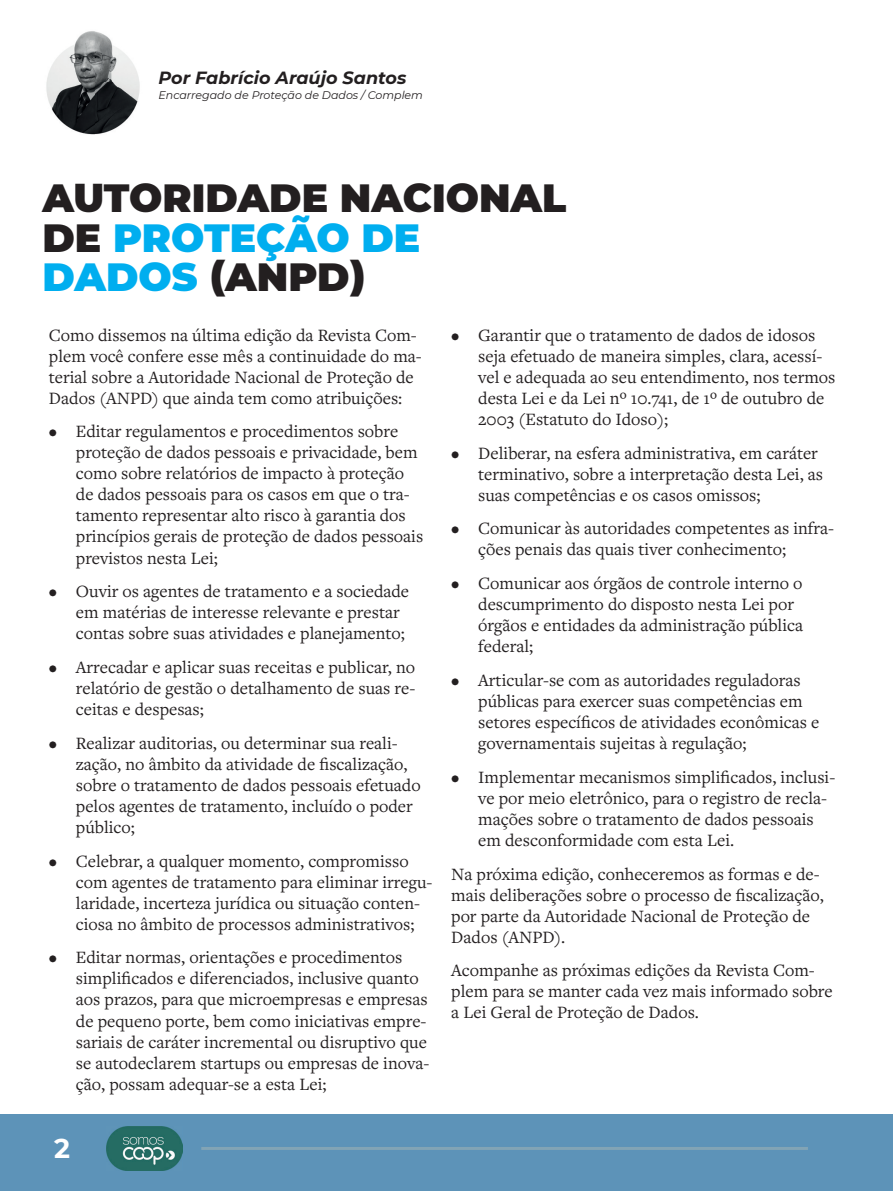
<style>
.page{position:relative;width:893px;height:1191px;background:#fff}
.page>*{position:absolute;margin:0;border:0;box-sizing:border-box;transform-origin:0 0}
.t1{font:900 39.3px/39.3px "Montserrat";color:#231f20}
.t2{font:700 27px "Montserrat";color:#fff}
.t3{font:18px/21px "Freight Text Pro";color:#231f20}
.t4{font:italic 700 17.55px "Montserrat";color:#231f20}
.t5{font:italic 11.1px "Montserrat";color:#231f20}
.s1{color:#00aeef}
</style>
<div class="page">
<div style="left:0;top:1114px;width:893px;height:77px;background:#5d93b8"></div>
<hr style="left:201px;top:1147px;width:607px;height:3px;background:#82a4b5">
<img style="left:106px;top:1126px;width:76px;height:44px">
<img style="left:46px;top:31px;width:94px;height:104px">
<p class="t4" style="left:158px;top:65px;width:249px">Por Fabrício Araújo Santos</p>
<p class="t5" style="left:158px;top:88px;width:266px">Encarregado de Proteção de Dados / Complem</p>
<h1 class="t1" style="left:43px;top:176px;width:525px">AUTORIDADE NACIONAL<br>DE <span class="s1">PROTEÇÃO DE<br>DADOS</span> (ANPD)</h1>
<p class="t3" style="left:49px;top:324px;width:374px">Como dissemos na última edição da Revista Com&shy;plem você confere esse mês a continuidade do ma&shy;terial sobre a Autoridade Nacional de Proteção de Dados (ANPD) que ainda tem como atribuições:</p>
<p class="t3" style="left:76px;top:420px;width:349px;text-indent:-27px">• Editar regulamentos e procedimentos sobre proteção de dados pessoais e privacidade, bem como sobre relatórios de impacto à proteção de dados pessoais para os casos em que o tra&shy;tamento representar alto risco à garantia dos princípios gerais de proteção de dados pessoais previstos nesta Lei;</p>
<p class="t3" style="left:76px;top:580px;width:335px;text-indent:-27px">• Ouvir os agentes de tratamento e a sociedade em matérias de interesse relevante e prestar contas sobre suas atividades e planejamento;</p>
<p class="t3" style="left:76px;top:656px;width:341px;text-align:justify;text-indent:-27px">• Arrecadar e aplicar suas receitas e publicar, no relatório de gestão o detalhamento de suas re&shy;ceitas e despesas;</p>
<p class="t3" style="left:76px;top:732px;width:346px;text-indent:-27px">• Realizar auditorias, ou determinar sua reali&shy;zação, no âmbito da atividade de fiscalização, sobre o tratamento de dados pessoais efetuado pelos agentes de tratamento, incluído o poder público;</p>
<p class="t3" style="left:76px;top:849px;width:358px;text-indent:-27px">• Celebrar, a qualquer momento, compromisso com agentes de tratamento para eliminar irregu&shy;laridade, incerteza jurídica ou situação conten&shy;ciosa no âmbito de processos administrativos;</p>
<p class="t3" style="left:76px;top:946px;width:355px;text-indent:-27px">• Editar normas, orientações e procedimentos simplificados e diferenciados, inclusive quanto aos prazos, para que microempresas e empresas de pequeno porte, bem como iniciativas empre&shy;sariais de caráter incremental ou disruptivo que se autodeclarem startups ou empresas de inova&shy;ção, possam adequar-se a esta Lei;</p>
<h2 class="t2" style="left:54px;top:1128px;width:17px">2</h2>
<p class="t3" style="left:478px;top:324px;width:359px;text-indent:-27px">• Garantir que o tratamento de dados de idosos seja efetuado de maneira simples, clara, acessí&shy;vel e adequada ao seu entendimento, nos termos desta Lei e da Lei nº 10.741, de 1º de outubro de 2003 (Estatuto do Idoso);</p>
<p class="t3" style="left:478px;top:441px;width:346px;text-indent:-27px">• Deliberar, na esfera administrativa, em caráter terminativo, sobre a interpretação desta Lei, as suas competências e os casos omissos;</p>
<p class="t3" style="left:478px;top:517px;width:357px;text-indent:-27px">• Comunicar às autoridades competentes as infra&shy;ções penais das quais tiver conhecimento;</p>
<p class="t3" style="left:478px;top:572px;width:326px;text-indent:-27px">• Comunicar aos órgãos de controle interno o descumprimento do disposto nesta Lei por órgãos e entidades da administração pública federal;</p>
<p class="t3" style="left:478px;top:669px;width:343px;text-indent:-27px">• Articular-se com as autoridades reguladoras públicas para exercer suas competências em setores específicos de atividades econômicas e governamentais sujeitas à regulação;</p>
<p class="t3" style="left:478px;top:766px;width:359px;text-indent:-27px">• Implementar mecanismos simplificados, inclusi&shy;ve por meio eletrônico, para o registro de recla&shy;mações sobre o tratamento de dados pessoais em desconformidade com esta Lei.</p>
<p class="t3" style="left:451px;top:862px;width:374px">Na próxima edição, conheceremos as formas e de&shy;mais deliberações sobre o processo de fiscalização, por parte da Autoridade Nacional de Proteção de Dados (ANPD).</p>
<p class="t3" style="left:451px;top:959px;width:383px">Acompanhe as próximas edições da Revista Com&shy;plem para se manter cada vez mais informado sobre a Lei Geral de Proteção de Dados.</p>
</div>
